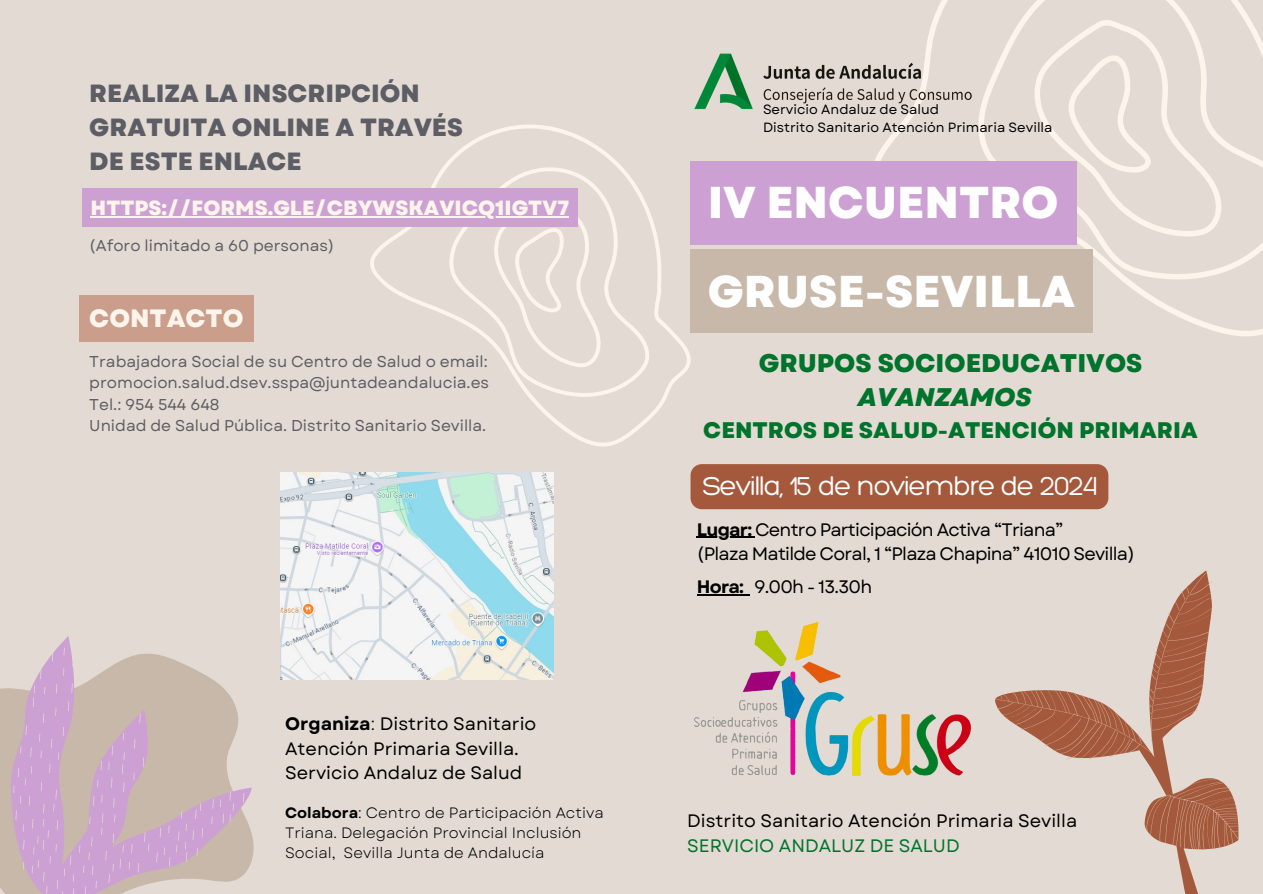
<style>
.page{position:relative;width:1263px;height:894px;background:#fff}
.page>*{position:absolute;margin:0;border:0;box-sizing:border-box;transform-origin:0 0}
.t1{font:800 44.55px "Garet";color:#fff}
.t2{font:300 28.05px "Hero";letter-spacing:-.04em;color:#fff}
.t3{font:800 25.5px/34.8px "Garet";color:#00732c;text-align:center}
.t4{font:800 25.05px "Garet";color:#fdf4ec}
.t5{font:800 24.9px/33.9px "Garet";color:#5d5d65}
.t6{font:800 22.5px "Garet";color:#00732c}
.t7{font:800 20.55px "Garet";color:#fdf4ec}
.t8{font:18px/24.8px "Garet";color:#000}
.t9{font:18px/24.8px "Garet";letter-spacing:-.04em;color:#000}
.t10{font:15.6px/21.3px "Garet";color:#5d5d65}
.t11{font:15px/20.2px "Garet";color:#000}
.t12{font:13.35px "Garet";color:#000}
.s1{font-weight:700}
.s2{font-style:inherit}
.s3{font-style:italic}
.s4{color:#00732c}
</style>
<div class="page">
<div style="left:0;top:0;width:1263px;height:893px;background:#e3dbd3"></div>
<svg style="left:833px;top:0;width:430px;height:336px"></svg>
<svg style="left:370px;top:124px;width:392px;height:323px"></svg>
<svg style="left:0;top:643px;width:254px;height:250px"></svg>
<svg style="left:995px;top:571px;width:244px;height:307px"></svg>
<img style="left:694px;top:42px;width:289px;height:80px">
<img style="left:694px;top:622px;width:277px;height:154px">
<img style="left:281px;top:472px;width:273px;height:207px">
<div style="left:690px;top:161px;width:386px;height:83px;background:#cda0d4"></div>
<div style="left:690px;top:250px;width:403px;height:83px;background:#c8b8a9"></div>
<div style="left:82px;top:188px;width:495px;height:39px;background:#cda0d4"></div>
<hr style="left:91px;top:216px;width:478px;height:1px;background:#fdf4ec">
<div style="left:79px;top:296px;width:175px;height:46px;background:#cb9d8b"></div>
<div style="left:690px;top:464px;width:418px;height:45px;background:#a5593c"></div>
<hr style="left:697px;top:536px;width:58px;height:1px;background:#000">
<hr style="left:697px;top:593px;width:46px;height:2px;background:#000">
<h6 class="t5" style="left:89px;top:76px;width:375px">REALIZA LA INSCRIPCIÓN<br>GRATUITA ONLINE A TRAVÉS<br>DE ESTE ENLACE</h6>
<h1 class="t7" style="left:91px;top:193px;width:480px">HTTPS://FORMS.GLE/CBYWSKAVICQ1IGTV7</h1>
<h1 class="t10" style="left:89px;top:235px;width:247px">(Aforo limitado a 60 personas)</h1>
<h4 class="t4" style="left:89px;top:300px;width:156px">CONTACTO</h4>
<h3 class="t10" style="left:89px;top:351px;width:401px">Trabajadora Social de su Centro de Salud o email: promocion.salud.dsev.sspa@juntadeandalucia.es Tel.: 954 544 648<br>Unidad de Salud Pública. Distrito Sanitario Sevilla.</h3>
<h6 class="t8" style="left:285px;top:711px;width:253px"><span class="s1">Organiza</span><span class="s2">:</span> Distrito Sanitario<br>Atención Primaria Sevilla.<br>Servicio Andaluz de Salud</h6>
<p class="t11" style="left:285px;top:802px;width:320px"><span class="s1">Colabora</span>: Centro de Participación Activa<br>Triana. Delegación Provincial Inclusión<br>Social, Sevilla Junta de Andalucía</p>
<h5 class="t12" style="left:763px;top:100px;width:178px">Servicio Andaluz de Salud</h5>
<p class="t12" style="left:763px;top:118px;width:291px">Distrito Sanitario Atención Primaria Sevilla</p>
<h3 class="t1" style="left:708px;top:170px;width:352px">IV ENCUENTRO</h3>
<p class="t1" style="left:708px;top:259px;width:369px">GRUSE-SEVILLA</p>
<p class="t3" style="left:759px;top:345px;width:385px">GRUPOS SOCIOEDUCATIVOS<br><span class="s3">AVANZAMOS</span></p>
<p class="t6" style="left:703px;top:414px;width:496px">CENTROS DE SALUD-ATENCIÓN PRIMARIA</p>
<h4 class="t2" style="left:703px;top:468px;width:396px">Sevilla, 15 de noviembre de 2024</h4>
<h5 class="t9" style="left:697px;top:517px;width:439px"><span class="s1">Lugar:</span> Centro Participación Activa “Triana”<br>(Plaza Matilde Coral, 1 “Plaza Chapina” 41010 Sevilla)</h5>
<p class="t8" style="left:697px;top:574px;width:177px"><span class="s1">Hora:</span> 9.00h - 13.30h</p>
<h2 class="t8" style="left:687px;top:808px;width:391px">Distrito Sanitario Atención Primaria Sevilla<br><span class="s4">SERVICIO ANDALUZ DE SALUD</span></h2>
</div>
